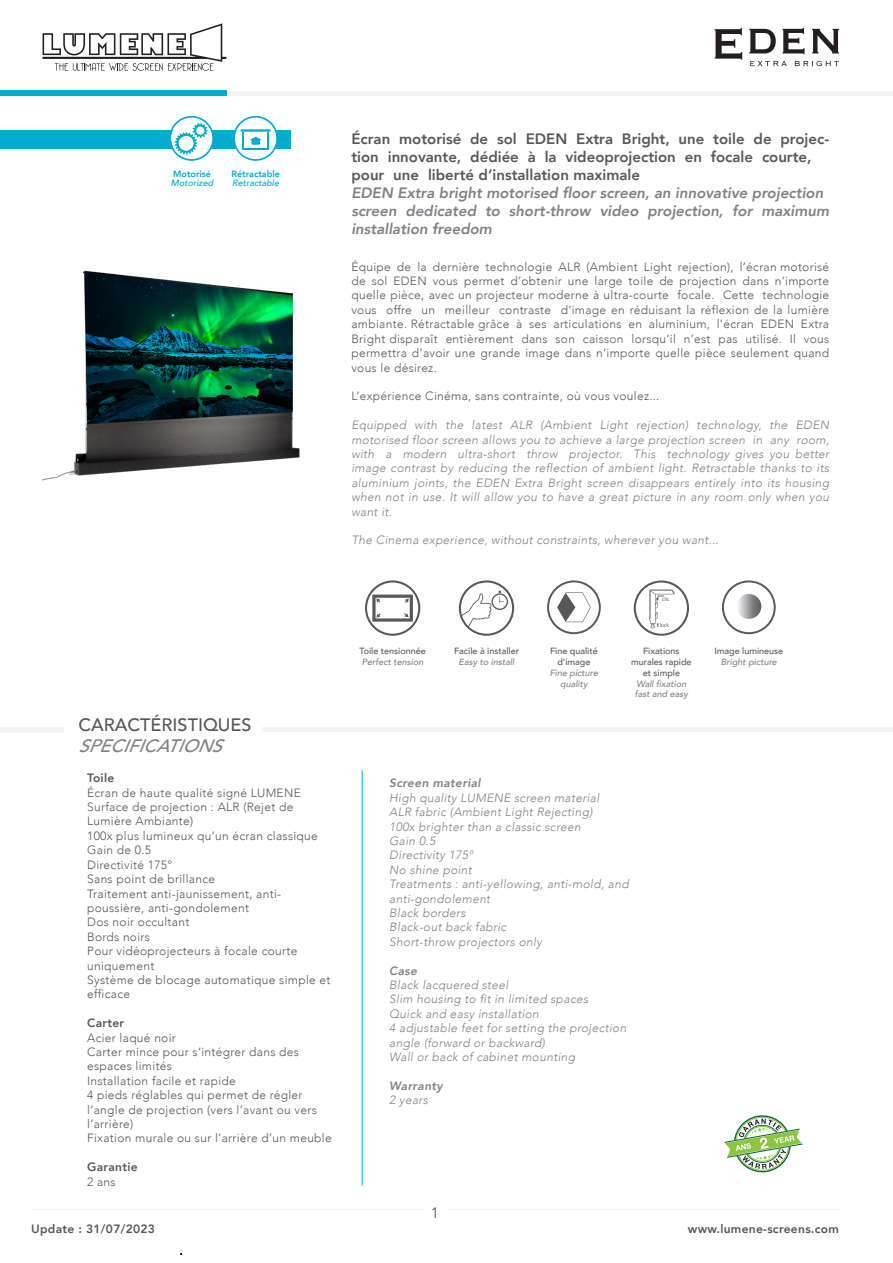
<style>
.page{position:relative;width:893px;height:1263px;background:#fff}
.page>*{position:absolute;margin:0;border:0;box-sizing:border-box;transform-origin:0 0}
.TITRE_FRANÇAIS{font:500 18px "Avenir";color:#57585a}
.TITRE_ANGLAIS{font:italic 500 18px "Avenir";color:#808285}
.t1{font:800 15px/18px "Avenir";color:#57585a}
.t2{font:italic 800 15px/18px "Avenir";color:#808285}
.t3{font:15px "Avenir";color:#57585a}
.t4{font:300 12px/14.4px "Avenir";letter-spacing:.025em;color:#57585a}
.t5{font:italic 300 12px/14.4px "Avenir";letter-spacing:.025em;color:#808285}
.t6{font:800 12px "Avenir";letter-spacing:.025em;color:#57585a}
.t7{font:italic 800 12px "Avenir";letter-spacing:.025em;color:#808285}
.description2{font:500 9px/10.8px "Avenir";color:#57585a;text-align:center}
.description2-2{font:italic 500 9px/10.8px "Avenir";color:#808285;text-align:center}
.description2-3{font:italic 500 9px "Avenir";color:#00abcd}
.description2-4{font:800 9px "Avenir";color:#00abcd}
</style>
<div class="page">
<svg style="left:43px;top:23px;width:183px;height:48px"></svg>
<div style="left:226px;top:91px;width:667px;height:5px;background:#f3f3f1"></div>
<div style="left:0;top:91px;width:226px;height:5px;background:#00abcd"></div>
<hr style="left:31px;top:1209px;width:392px;height:1px;background:#f3f3f1">
<hr style="left:447px;top:1209px;width:392px;height:1px;background:#f3f3f1">
<svg style="left:715px;top:28px;width:27px;height:32px"></svg>
<svg style="left:749px;top:29px;width:27px;height:24px"></svg>
<svg style="left:782px;top:28px;width:22px;height:26px"></svg>
<svg style="left:812px;top:29px;width:27px;height:24px"></svg>
<svg style="left:750px;top:61px;width:37px;height:5px"></svg>
<svg style="left:795px;top:61px;width:44px;height:5px"></svg>
<img style="left:42px;top:270px;width:258px;height:211px">
<div style="left:0;top:727px;width:63px;height:5px;background:#f3f3f1"></div>
<div style="left:263px;top:727px;width:630px;height:5px;background:#f3f3f1"></div>
<svg style="left:724px;top:1115px;width:79px;height:58px"></svg>
<hr style="left:362px;top:770px;width:1px;height:415px;background:#00aeef">
<div style="left:0;top:130px;width:291px;height:19px;background:#00abcd"></div>
<svg style="left:171px;top:116px;width:42px;height:45px"></svg>
<svg style="left:234px;top:116px;width:43px;height:45px"></svg>
<svg style="left:634px;top:580px;width:55px;height:56px"></svg>
<svg style="left:459px;top:580px;width:55px;height:56px"></svg>
<svg style="left:365px;top:580px;width:55px;height:56px"></svg>
<div style="left:547px;top:580px;width:54px;height:54px;border:2px solid #57585a;border-radius:50%"></div>
<svg style="left:557px;top:592px;width:34px;height:30px"></svg>
<div style="left:722px;top:580px;width:54px;height:54px;border:2px solid #57585a;border-radius:50%"></div>
<svg style="left:736px;top:594px;width:25px;height:25px"></svg>
<p class="description2-4" style="left:173px;top:167px;width:39px">Motorisé</p>
<p class="description2-3" style="left:171px;top:178px;width:44px">Motorized</p>
<p class="description2-4" style="left:231px;top:167px;width:50px">Rétractable</p>
<p class="description2-3" style="left:232px;top:178px;width:48px">Retractable</p>
<p class="t1" style="left:351px;top:129px;width:479px">Écran motorisé de sol EDEN Extra Bright, une toile de projec&shy;tion innovante, dédiée à la videoprojection en focale courte, pour une liberté d’installation maximale</p>
<p class="t2" style="left:351px;top:184px;width:479px">EDEN Extra bright motorised floor screen, an innovative projection screen dedicated to short-throw video projection, for maximum installation freedom</p>
<p class="t4" style="left:351px;top:259px;width:479px;text-align:justify">Équipe de la dernière technologie ALR (Ambient Light rejection), l’écran motorisé de sol EDEN vous permet d’obtenir une large toile de projection dans n’importe quelle pièce, avec un projecteur moderne à ultra-courte focale. Cette technologie vous offre un meilleur contraste d’image en réduisant la réflexion de la lumière ambiante. Rétractable grâce à ses articulations en aluminium, l’écran EDEN Extra Bright disparaît entièrement dans son caisson lorsqu’il n’est pas utilisé. Il vous permettra d’avoir une grande image dans n’importe quelle pièce seulement quand vous le désirez.</p>
<p class="t4" style="left:351px;top:389px;width:309px">L’expérience Cinéma, sans contrainte, où vous voulez...</p>
<p class="t5" style="left:351px;top:418px;width:479px;text-align:justify">Equipped with the latest ALR (Ambient Light rejection) technology, the EDEN motorised floor screen allows you to achieve a large projection screen in any room, with a modern ultra-short throw projector. This technology gives you better image contrast by reducing the reflection of ambient light. Retractable thanks to its aluminium joints, the EDEN Extra Bright screen disappears entirely into its housing when not in use. It will allow you to have a great picture in any room only when you want it.</p>
<p class="t5" style="left:351px;top:533px;width:369px">The Cinema experience, without constraints, wherever you want...</p>
<p class="TITRE_FRANÇAIS" style="left:79px;top:709px;width:175px">CARACTÉRISTIQUES</p>
<p class="TITRE_ANGLAIS" style="left:79px;top:735px;width:150px">SPECIFICATIONS</p>
<p class="t6" style="left:87px;top:769px;width:29px">Toile</p>
<p class="t4" style="left:87px;top:785px;width:215px">Écran de haute qualité signé LUMENE</p>
<p class="t4" style="left:87px;top:800px;width:208px">Surface de projection : ALR (Rejet de<br>Lumière Ambiante)</p>
<p class="t4" style="left:87px;top:828px;width:232px">100x plus lumineux qu’un écran classique</p>
<p class="t4" style="left:87px;top:843px;width:65px">Gain de 0.5</p>
<p class="t4" style="left:87px;top:857px;width:87px">Directivité 175°</p>
<p class="t4" style="left:87px;top:872px;width:129px">Sans point de brillance</p>
<p class="t4" style="left:87px;top:886px;width:196px">Traitement anti-jaunissement, anti&shy;poussière, anti-gondolement</p>
<p class="t4" style="left:87px;top:915px;width:104px">Dos noir occultant</p>
<p class="t4" style="left:87px;top:929px;width:64px">Bords noirs</p>
<p class="t4" style="left:87px;top:944px;width:212px">Pour vidéoprojecteurs à focale courte uniquement</p>
<p class="t4" style="left:87px;top:972px;width:245px">Système de blocage automatique simple et efficace</p>
<p class="t6" style="left:87px;top:1013px;width:39px">Carter</p>
<p class="t4" style="left:87px;top:1030px;width:90px">Acier laqué noir</p>
<p class="t4" style="left:87px;top:1044px;width:213px">Carter mince pour s’intégrer dans des espaces limités</p>
<p class="t4" style="left:87px;top:1073px;width:150px">Installation facile et rapide</p>
<p class="t4" style="left:87px;top:1088px;width:231px">4 pieds réglables qui permet de régler l’angle de projection (vers l’avant ou vers l’arrière)</p>
<p class="t4" style="left:87px;top:1131px;width:246px">Fixation murale ou sur l’arrière d’un meuble</p>
<p class="t6" style="left:87px;top:1157px;width:52px">Garantie</p>
<p class="t4" style="left:87px;top:1174px;width:30px">2 ans</p>
<p class="description2" style="left:360px;top:645px;width:68px">Toile tensionnée</p>
<p class="description2-2" style="left:362px;top:656px;width:63px">Perfect tension</p>
<p class="description2" style="left:550px;top:645px;width:49px">Fine qualité d’image</p>
<p class="description2-2" style="left:550px;top:667px;width:50px">Fine picture quality</p>
<p class="description2" style="left:454px;top:645px;width:66px">Facile à installer</p>
<p class="description2-2" style="left:459px;top:656px;width:57px">Easy to install</p>
<p class="description2" style="left:631px;top:645px;width:62px">Fixations murales rapide et simple</p>
<p class="description2-2" style="left:636px;top:678px;width:51px">Wall fixation</p>
<p class="description2-2" style="left:635px;top:689px;width:55px">fast and easy</p>
<p class="description2" style="left:714px;top:645px;width:70px">Image lumineuse</p>
<p class="description2-2" style="left:721px;top:656px;width:57px">Bright picture</p>
<p class="t7" style="left:389px;top:776px;width:93px">Screen material</p>
<p class="t5" style="left:389px;top:790px;width:212px">High quality LUMENE screen material</p>
<p class="t5" style="left:389px;top:805px;width:205px">ALR fabric (Ambient Light Rejecting)</p>
<p class="t5" style="left:389px;top:819px;width:193px">100x brighter than a classic screen</p>
<p class="t5" style="left:389px;top:833px;width:47px">Gain 0.5</p>
<p class="t5" style="left:389px;top:848px;width:86px">Directivity 175°</p>
<p class="t5" style="left:389px;top:862px;width:84px">No shine point</p>
<p class="t5" style="left:389px;top:877px;width:241px">Treatments : anti-yellowing, anti-mold, and anti-gondolement</p>
<p class="t5" style="left:389px;top:905px;width:78px">Black borders</p>
<p class="t5" style="left:389px;top:920px;width:119px">Black-out back fabric</p>
<p class="t5" style="left:389px;top:934px;width:154px">Short-throw projectors only</p>
<p class="t7" style="left:389px;top:963px;width:29px">Case</p>
<p class="t5" style="left:389px;top:977px;width:121px">Black lacquered steel</p>
<p class="t5" style="left:389px;top:992px;width:200px">Slim housing to fit in limited spaces</p>
<p class="t5" style="left:389px;top:1006px;width:151px">Quick and easy installation</p>
<p class="t5" style="left:389px;top:1021px;width:239px">4 adjustable feet for setting the projection angle (forward or backward)</p>
<p class="t5" style="left:389px;top:1049px;width:187px">Wall or back of cabinet mounting</p>
<p class="t7" style="left:389px;top:1078px;width:55px">Warranty</p>
<p class="t5" style="left:389px;top:1093px;width:40px">2 years</p>
<p class="t3" style="left:431px;top:1204px;width:10px">1</p>
<p class="t6" style="left:31px;top:1219px;width:126px">Update : 31/07/2023</p>
<p class="t6" style="left:688px;top:1219px;width:153px">www.lumene-screens.com</p>
</div>
